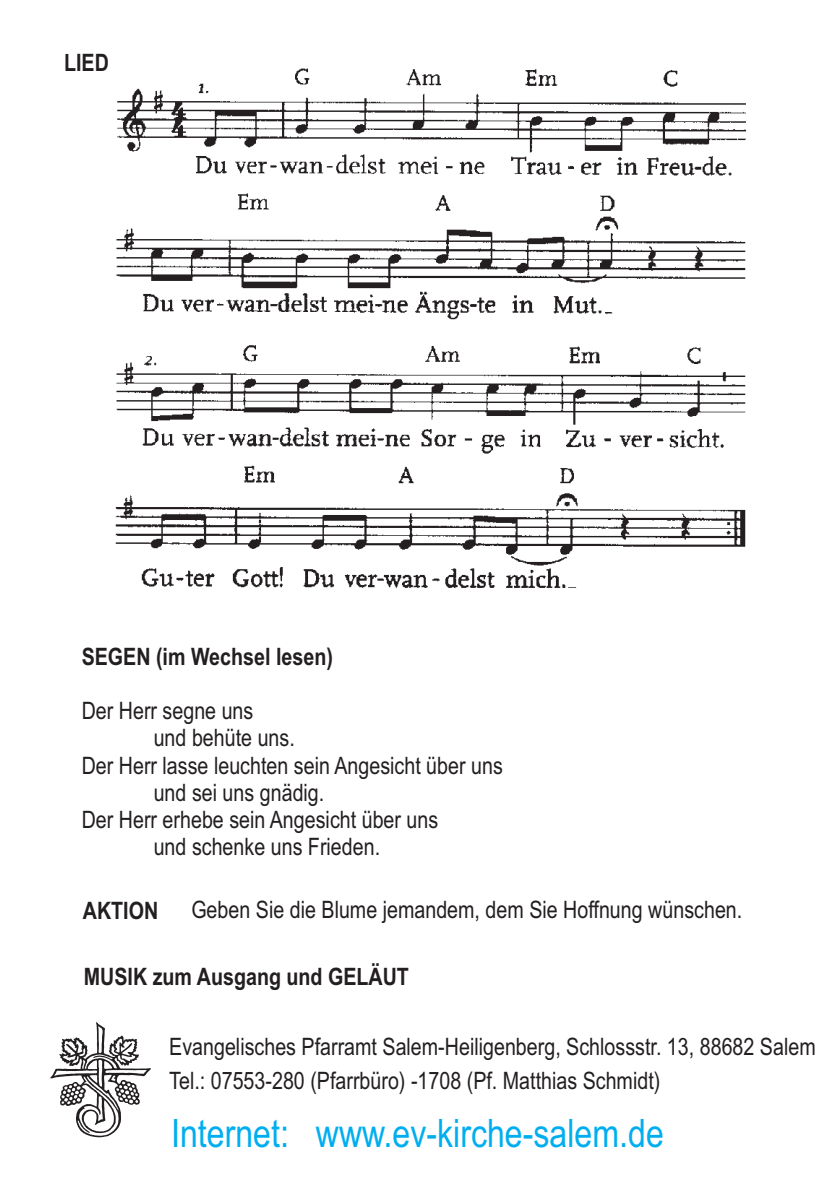
<style>
.page{position:relative;width:840px;height:1192px;background:#fff}
.page>*{position:absolute;margin:0;border:0;box-sizing:border-box;transform-origin:0 0}
.t1{font:39.2px "Arial Narrow";color:#00aeef}
.t2{font:24px/34px "Arial Narrow";color:#231f20}
.t3{font:700 24px "Arial Narrow";color:#231f20}
</style>
<div class="page">
<img style="left:115px;top:68px;width:631px;height:520px">
<svg style="left:50px;top:1022px;width:101px;height:116px"></svg>
<p class="t3" style="left:64px;top:54px;width:46px">LIED</p>
<p class="t3" style="left:82px;top:648px;width:253px">SEGEN (im Wechsel lesen)</p>
<p class="t2" style="left:82px;top:696px;width:173px">Der Herr segne uns</p>
<p class="t2" style="left:154px;top:723px;width:143px">und behüte uns.</p>
<p class="t2" style="left:82px;top:750px;width:423px">Der Herr lasse leuchten sein Angesicht über uns</p>
<p class="t2" style="left:154px;top:778px;width:172px">und sei uns gnädig.</p>
<p class="t2" style="left:82px;top:805px;width:358px">Der Herr erhebe sein Angesicht über uns</p>
<p class="t2" style="left:154px;top:832px;width:228px">und schenke uns Frieden.</p>
<p class="t3" style="left:83px;top:902px;width:77px">AKTION</p>
<p class="t2" style="left:191px;top:895px;width:553px">Geben Sie die Blume jemandem, dem Sie Hoffnung wünschen.</p>
<p class="t3" style="left:84px;top:968px;width:327px">MUSIK zum Ausgang und GELÄUT</p>
<p class="t2" style="left:169px;top:1032px;width:648px">Evangelisches Pfarramt Salem-Heiligenberg, Schlossstr. 13, 88682 Salem<br>Tel.: 07553-280 (Pfarrbüro) -1708 (Pf. Matthias Schmidt)</p>
<h1 class="t1" style="left:171px;top:1118px;width:494px">Internet: www.ev-kirche-salem.de</h1>
</div>
